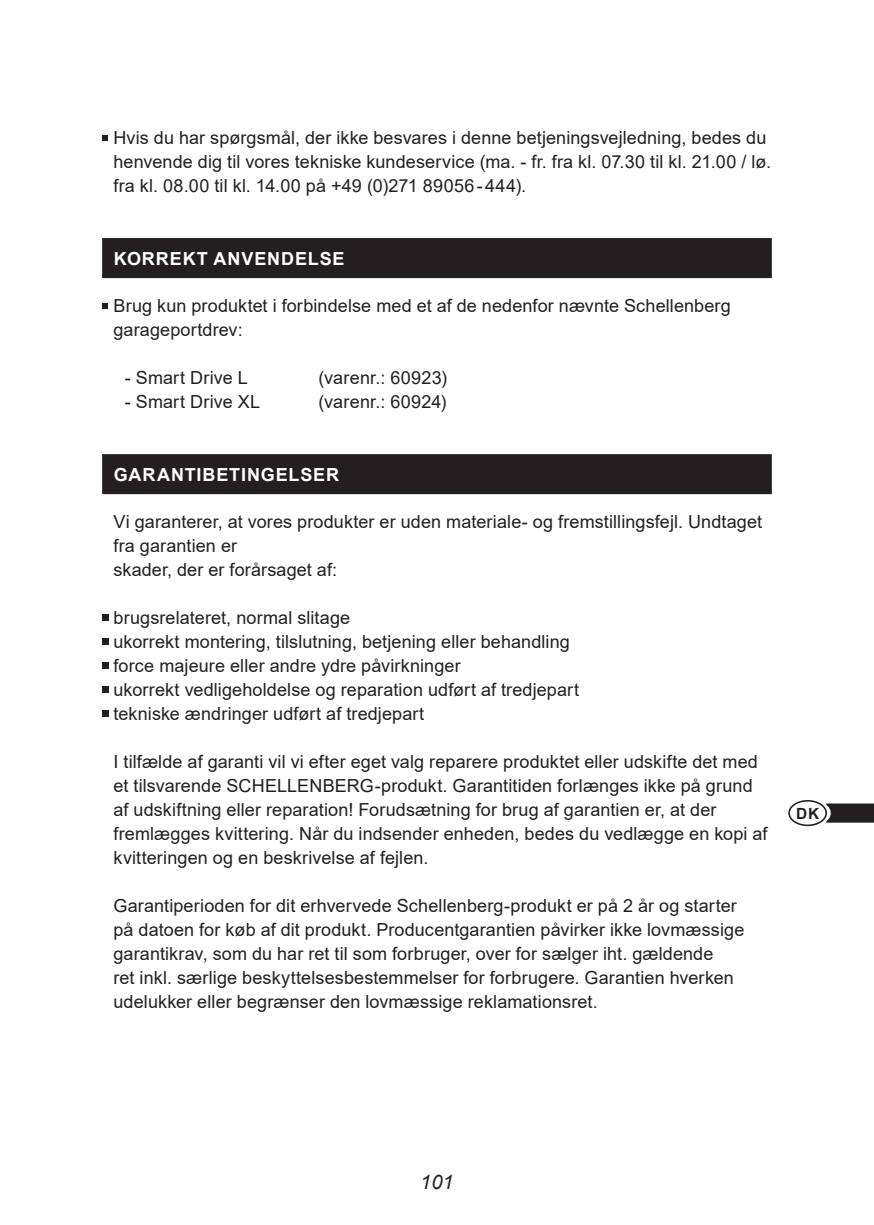
<style>
.page{position:relative;width:874px;height:1225px;background:#fff}
.page>*{position:absolute;margin:0;border:0;box-sizing:border-box;transform-origin:0 0}
.t1{font:italic 20px "Arial";color:#231f20}
._02_Text{font:18px/24px "Arial";letter-spacing:.005em;color:#231f20}
._02_Copy_normal{font:18px/24px "Arial";letter-spacing:.005em;color:#231f20;text-align:justify}
._02_Headline_schwarz{font:700 18px "Arial";letter-spacing:.05em;color:#fff}
.t2{font:700 15.4px "Arial";color:#231f20}
</style>
<div class="page">
<svg style="left:825px;top:803px;width:48px;height:19px"></svg>
<div style="left:787px;top:800px;width:39px;height:26px;border:2px solid #231f20;border-radius:50%"></div>
<div style="left:102px;top:238px;width:669px;height:40px;background:#231f20"></div>
<div style="left:102px;top:454px;width:669px;height:40px;background:#231f20"></div>
<svg style="left:102px;top:135px;width:6px;height:5px"></svg>
<svg style="left:102px;top:303px;width:6px;height:5px"></svg>
<svg style="left:102px;top:614px;width:6px;height:6px"></svg>
<svg style="left:102px;top:638px;width:6px;height:6px"></svg>
<svg style="left:102px;top:662px;width:6px;height:6px"></svg>
<svg style="left:102px;top:686px;width:6px;height:6px"></svg>
<svg style="left:102px;top:710px;width:6px;height:6px"></svg>
<p class="_02_Copy_normal" style="left:113px;top:125px;width:655px">Hvis du har spørgsmål, der ikke besvares i denne betjeningsvejledning, bedes du henvende dig til vores tekniske kundeservice (ma. - fr. fra kl. 07. 30 til kl. 21.00 / lø. fra kl. 08.00 til kl. 14.00 på +49 (0)271 89056-444).</p>
<p class="_02_Headline_schwarz" style="left:114px;top:245px;width:232px">KORREKT ANVENDELSE</p>
<p class="_02_Text" style="left:113px;top:293px;width:618px">Brug kun produktet i forbindelse med et af de nedenfor nævnte Schellenberg garageportdrev:</p>
<p class="_02_Text" style="left:125px;top:365px;width:124px">- Smart Drive L</p>
<p class="_02_Text" style="left:318px;top:365px;width:130px">(varenr. : 60923)</p>
<p class="_02_Text" style="left:125px;top:389px;width:137px">- Smart Drive XL</p>
<p class="_02_Text" style="left:318px;top:389px;width:130px">(varenr. : 60924)</p>
<p class="_02_Headline_schwarz" style="left:114px;top:461px;width:227px">GARANTIBETINGELSER</p>
<p class="_02_Text" style="left:113px;top:509px;width:649px">Vi garanterer, at vores produkter er uden materiale- og fremstillingsfejl. Undtaget fra garantien er</p>
<p class="_02_Text" style="left:113px;top:557px;width:225px">skader, der er forårsaget af:</p>
<p class="_02_Copy_normal" style="left:113px;top:605px;width:238px">brugsrelateret, normal slitage</p>
<p class="_02_Copy_normal" style="left:113px;top:629px;width:457px">ukorrekt montering, tilslutning, betjening eller behandling</p>
<p class="_02_Copy_normal" style="left:113px;top:653px;width:348px">force majeure eller andre ydre påvirkninger</p>
<p class="_02_Copy_normal" style="left:113px;top:677px;width:467px">ukorrekt vedligeholdelse og reparation udført af tredjepart</p>
<p class="_02_Copy_normal" style="left:113px;top:701px;width:312px">tekniske ændringer udført af tredjepart</p>
<p class="_02_Text" style="left:113px;top:749px;width:655px">I tilfælde af garanti vil vi efter eget valg reparere produktet eller udskifte det med et tilsvarende SCHELLENBERG-produkt. Garantitiden forlænges ikke på grund af udskiftning eller reparation! Forudsætning for brug af garantien er, at der fremlægges kvittering. Når du indsender enheden, bedes du vedlægge en kopi af kvitteringen og en beskrivelse af fejlen.</p>
<p class="_02_Text" style="left:113px;top:893px;width:632px">Garantiperioden for dit erhvervede Schellenberg-produkt er på 2 år og starter på datoen for køb af dit produkt. Producentgarantien påvirker ikke lovmæssige garantikrav, som du har ret til som forbruger, over for sælger iht. gældende<br>ret inkl. særlige beskyttelsesbestemmelser for forbrugere. Garantien hverken udelukker eller begrænser den lovmæssige reklamationsret.</p>
<p class="t2" style="left:795px;top:802px;width:25px">DK</p>
<p class="t1" style="left:420px;top:1168px;width:35px">101</p>
</div>
